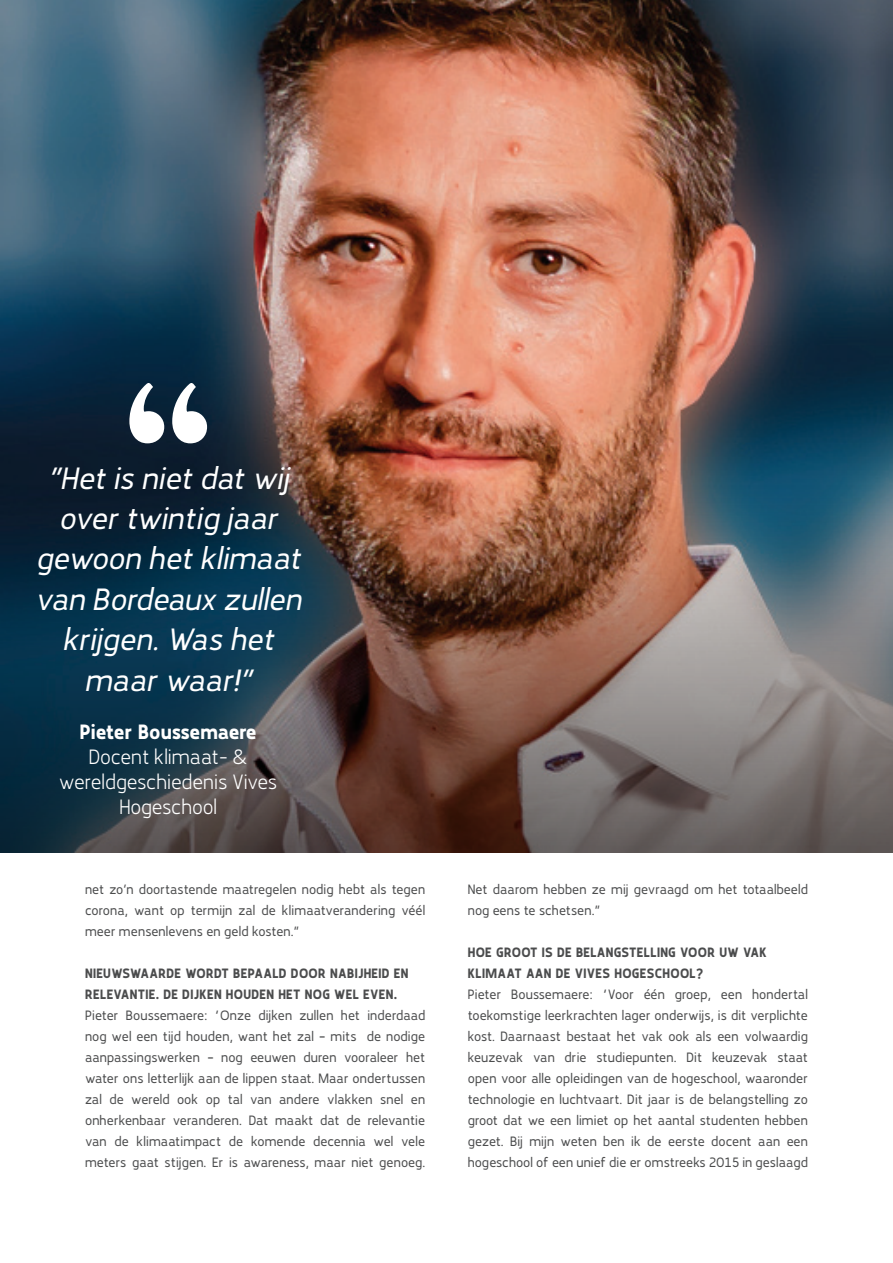
<style>
.page{position:relative;width:893px;height:1263px;background:#fff}
.page>*{position:absolute;margin:0;border:0;box-sizing:border-box;transform-origin:0 0}
.Quote_2{font:italic 30.75px/40.5px "Karlsen";color:#fff;text-align:center}
.Inleiding_2{font:300 20.7px/25.2px "Karlsen";color:#fff;text-align:center}
.body{font:13.5px/21px "Karlsen";letter-spacing:.01em;color:#4b4c4d;text-align:justify}
.body-2{font:700 13.5px/21px "Karlsen";letter-spacing:.02em;color:#4b4c4d}
.s1{font-weight:700}
</style>
<div class="page">
<img style="left:0;top:0;width:893px;height:485px">
<img style="left:0;top:485px;width:893px;height:368px">
<svg style="left:129px;top:383px;width:78px;height:60px"></svg>
<p class="Quote_2" style="left:35px;top:458px;width:268px">”Het is niet dat wij over twintig jaar gewoon het klimaat van Bordeaux zullen krijgen. Was het maar waar!”</p>
<p class="Inleiding_2" style="left:59px;top:719px;width:220px"><span class="s1">Pieter Boussemaere<br></span>Docent klimaat- &amp; wereldgeschiedenis Vives<br>Hogeschool</p>
<p class="body" style="left:85px;top:879px;width:342px">net zo’n doortastende maatregelen nodig hebt als tegen corona, want op termijn zal de klimaatverandering véél meer mensenlevens en geld kosten.”</p>
<p class="body-2" style="left:85px;top:963px;width:325px">NIEUWSWAARDE WORDT BEPAALD DOOR NABIJHEID EN<br>RELEVANTIE. DE DIJKEN HOUDEN HET NOG WEL EVEN.</p>
<p class="body" style="left:85px;top:1005px;width:342px">Pieter Boussemaere: “Onze dijken zullen het inderdaad nog wel een tijd houden, want het zal – mits de nodige aanpassingswerken – nog eeuwen duren vooraleer het water ons letterlijk aan de lippen staat. Maar ondertussen zal de wereld ook op tal van andere vlakken snel en onherkenbaar veranderen. Dat maakt dat de relevantie van de klimaatimpact de komende decennia wel vele meters gaat stijgen. Er is awareness, maar niet genoeg.</p>
<p class="body" style="left:468px;top:879px;width:342px">Net daarom hebben ze mij gevraagd om het totaalbeeld nog eens te schetsen.”</p>
<p class="body-2" style="left:468px;top:942px;width:301px">HOE GROOT IS DE BELANGSTELLING VOOR UW VAK<br>KLIMAAT AAN DE VIVES HOGESCHOOL?</p>
<p class="body" style="left:468px;top:984px;width:342px">Pieter Boussemaere: “Voor één groep, een hondertal toekomstige leerkrachten lager onderwijs, is dit verplichte kost. Daarnaast bestaat het vak ook als een volwaardig keuzevak van drie studiepunten. Dit keuzevak staat open voor alle opleidingen van de hogeschool, waaronder technologie en luchtvaart. Dit jaar is de belangstelling zo groot dat we een limiet op het aantal studenten hebben gezet. Bij mijn weten ben ik de eerste docent aan een hogeschool of een unief die er omstreeks 2015 in geslaagd</p>
</div>
